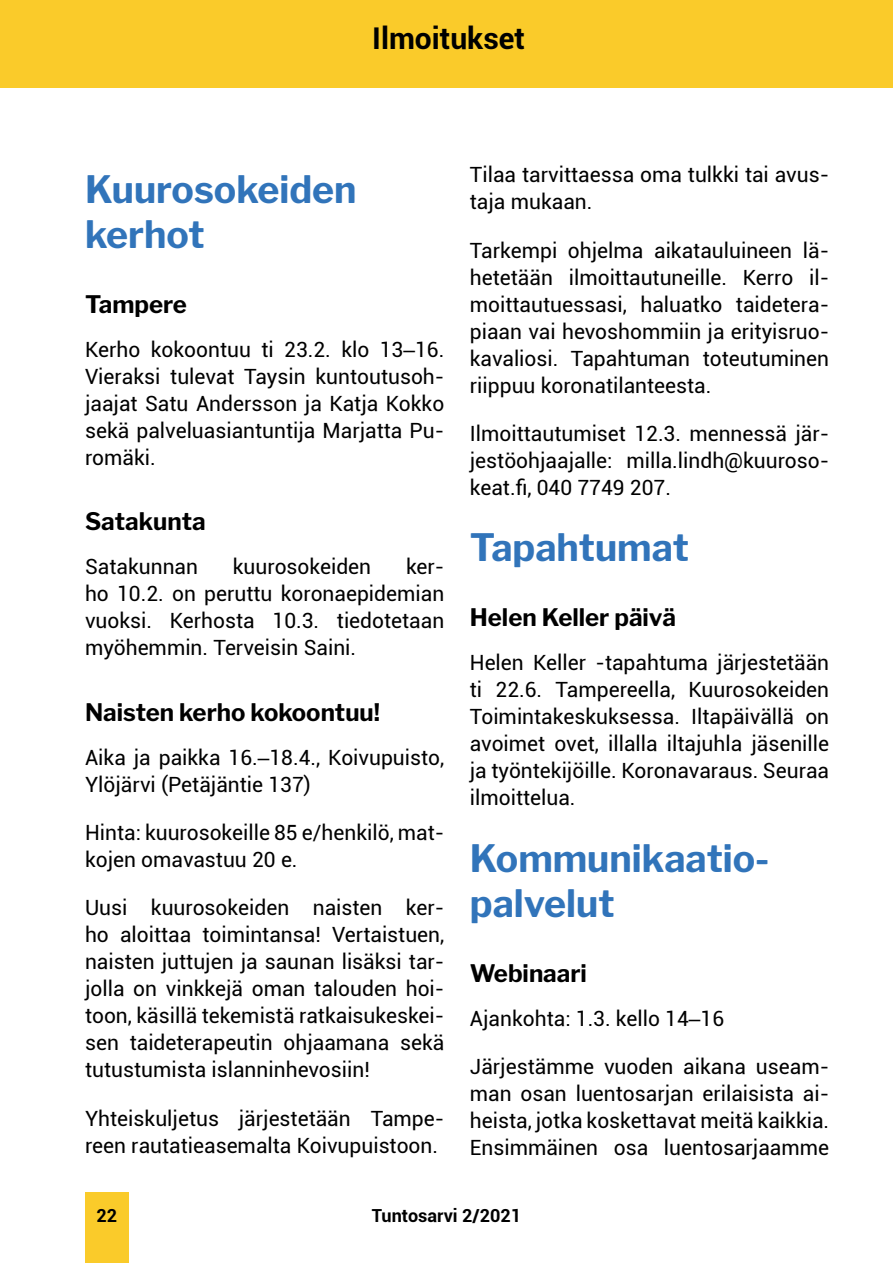
<style>
.page{position:relative;width:893px;height:1263px;background:#fff}
.page>*{position:absolute;margin:0;border:0;box-sizing:border-box;transform-origin:0 0}
.t1{font:700 37.5px/45px "Libre Franklin";color:#3174ba}
.t2{font:700 30px "Roboto";color:#000}
.t3{font:700 24px "Libre Franklin";color:#000}
.t4{font:21px/27px "Roboto";color:#000;text-align:justify}
.t5{font:700 18px "Roboto";color:#000}
.s1{font-family:"Arial"}
</style>
<div class="page">
<div style="left:85px;top:1192px;width:44px;height:71px;background:#facb2a"></div>
<div style="left:0;top:0;width:893px;height:87px;background:#facb2a"></div>
<h2 class="t2" style="left:372px;top:17px;width:154px">Ilmoitukset</h2>
<h1 class="t1" style="left:85px;top:167px;width:273px">Kuurosokeiden kerhot</h1>
<p class="t3" style="left:85px;top:290px;width:103px">Tampere</p>
<p class="t4" style="left:85px;top:335px;width:361px">Kerho kokoontuu ti 23.2. klo 13<span class="s1">–</span>16.<br>Vieraksi tulevat Taysin kuntoutusoh&shy;jaajat Satu Andersson ja Katja Kokko sekä palveluasiantuntija Marjatta Pu&shy;romäki.</p>
<p class="t3" style="left:85px;top:507px;width:122px">Satakunta</p>
<p class="t4" style="left:85px;top:553px;width:115px">Satakunnan</p>
<p class="t4" style="left:233px;top:553px;width:140px">kuurosokeiden</p>
<p class="t4" style="left:85px;top:553px;width:361px;text-indent:321px">ker&shy;ho 10.2. on peruttu koronaepidemian vuoksi. Kerhosta 10.3. tiedotetaan myöhemmin. Terveisin Saini.</p>
<p class="t3" style="left:85px;top:697px;width:297px">Naisten kerho kokoontuu!</p>
<p class="t4" style="left:85px;top:743px;width:361px">Aika ja paikka 16.<span class="s1">–</span>18.4., Koivupuisto,<br>Ylöjärvi (Petäjäntie 137)</p>
<p class="t4" style="left:85px;top:818px;width:361px">Hinta: kuurosokeille 85 e/henkilö, mat&shy;kojen omavastuu 20 e.</p>
<p class="t4" style="left:85px;top:893px;width:361px">Uusi kuurosokeiden naisten ker&shy;ho aloittaa toimintansa! Vertaistuen, naisten juttujen ja saunan lisäksi tar&shy;jolla on vinkkejä oman talouden hoi&shy;toon, käsillä tekemistä ratkaisukeskei&shy;sen taideterapeutin ohjaamana sekä tutustumista islanninhevosiin!</p>
<p class="t4" style="left:85px;top:1104px;width:361px">Yhteiskuljetus järjestetään Tampe&shy;reen rautatieasemalta Koivupuistoon.</p>
<p class="t4" style="left:470px;top:161px;width:361px">Tilaa tarvittaessa oma tulkki tai avus&shy;taja mukaan.</p>
<p class="t4" style="left:470px;top:236px;width:361px">Tarkempi ohjelma aikatauluineen lä&shy;hetetään ilmoittautuneille. Kerro il&shy;moittautuessasi, haluatko taidetera&shy;piaan vai hevoshommiin ja erityisruo&shy;kavaliosi. Tapahtuman toteutuminen riippuu koronatilanteesta.</p>
<p class="t4" style="left:470px;top:419px;width:361px">Ilmoittautumiset 12.3. mennessä jär&shy;jestöohjaajalle: milla.lindh@kuuroso&shy;keat.fi, 040 7749 207.</p>
<h1 class="t1" style="left:470px;top:525px;width:221px">Tapahtumat</h1>
<p class="t3" style="left:470px;top:603px;width:208px">Helen Keller päivä</p>
<p class="t4" style="left:470px;top:649px;width:361px">Helen Keller -tapahtuma järjestetään ti 22.6. Tampereella, Kuurosokeiden Toimintakeskuksessa. Iltapäivällä on avoimet ovet, illalla iltajuhla jäsenille ja työntekijöille. Koronavaraus. Seuraa ilmoittelua.</p>
<h1 class="t1" style="left:470px;top:836px;width:301px">Kommunikaatio&shy;palvelut</h1>
<p class="t3" style="left:470px;top:959px;width:119px">Webinaari</p>
<p class="t4" style="left:470px;top:1004px;width:256px">Ajankohta: 1.3. kello 14<span class="s1">–</span>16</p>
<p class="t4" style="left:470px;top:1052px;width:361px">Järjestämme vuoden aikana useam&shy;man osan luentosarjan erilaisista ai&shy;heista, jotka koskettavat meitä kaikkia.<br>Ensimmäinen osa luentosarjaamme</p>
<p class="t5" style="left:97px;top:1203px;width:22px">22</p>
<p class="t5" style="left:372px;top:1203px;width:151px">Tuntosarvi 2/2021</p>
</div>
